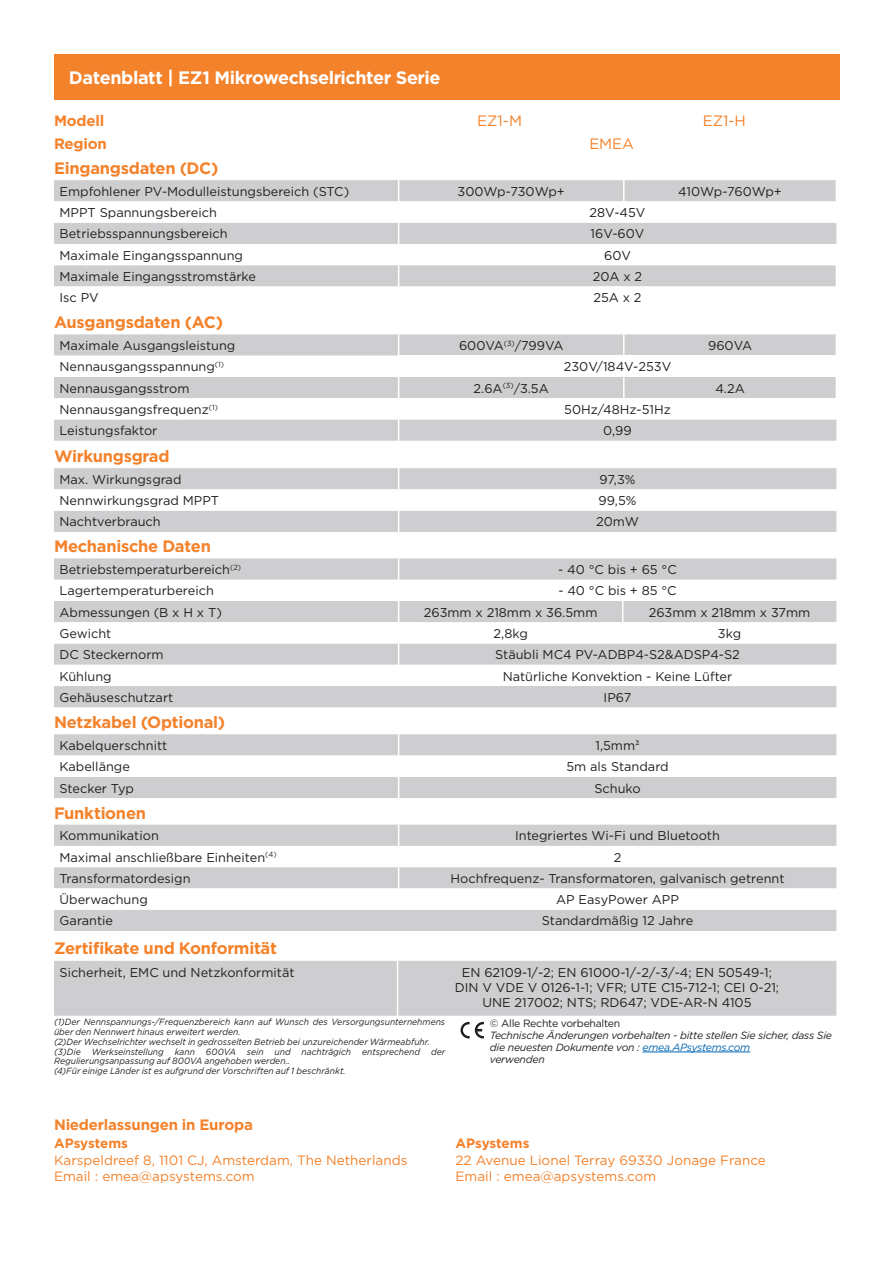
<style>
.page{position:relative;width:893px;height:1263px;background:#fff}
.page>*{position:absolute;margin:0;border:0;box-sizing:border-box;transform-origin:0 0}
.t1{font:700 18px "Gotham";letter-spacing:-.025em;color:#fff}
.t2{font:700 16.5px "Gotham";letter-spacing:-.02em;color:#f4822b}
.t3{font:700 15px "Gotham";letter-spacing:-.015em;color:#f4822b}
.t4{font:15px "Gotham";letter-spacing:-.005em;color:#f4822b}
.t5{font:13.5px "Gotham";color:#f4822b}
.t6{font:700 13.5px "Gotham";letter-spacing:-.005em;color:#f4822b}
.t7{font:12.75px "Gotham";color:#231f20}
.t8{font:italic 10.5px/12px "Gotham";letter-spacing:-.025em;color:#231f20}
.t9{font:10.5px "Gotham";letter-spacing:-.025em;color:#231f20}
.t10{font:italic 9px/9.8px "Gotham";color:#231f20;scale:.95 1}
.s1{font-family:"Minion Pro"}
.s2{color:#0166b3}
</style>
<div class="page">
<div style="left:54px;top:54px;width:785px;height:46px;background:#f4822b"></div>
<div style="left:54px;top:180px;width:782px;height:21px;background:#cecdd0"></div>
<svg style="left:54px;top:223px;width:782px;height:64px;fill:#cecdd0"></svg>
<hr style="left:623px;top:180px;width:2px;height:21px;background:#fff">
<svg style="left:398px;top:180px;width:1px;height:107px"></svg>
<svg style="left:54px;top:334px;width:782px;height:107px;background:#cfced1"></svg>
<svg style="left:54px;top:356px;width:782px;height:63px"></svg>
<hr style="left:398px;top:355px;width:226px;height:1px;background:#fff">
<hr style="left:624px;top:355px;width:213px;height:1px;background:#fff">
<svg style="left:398px;top:334px;width:1px;height:21px"></svg>
<hr style="left:623px;top:334px;width:2px;height:21px;background:#fff">
<hr style="left:623px;top:377px;width:2px;height:21px;background:#fff">
<svg style="left:398px;top:377px;width:1px;height:64px"></svg>
<div style="left:54px;top:558px;width:782px;height:149px;background:#cecdd0"></div>
<svg style="left:54px;top:580px;width:782px;height:106px"></svg>
<svg style="left:398px;top:558px;width:1px;height:128px"></svg>
<svg style="left:622px;top:601px;width:1px;height:21px"></svg>
<svg style="left:54px;top:468px;width:782px;height:64px"></svg>
<div style="left:54px;top:825px;width:782px;height:106px;background:#cecdd0"></div>
<svg style="left:54px;top:846px;width:782px;height:64px"></svg>
<svg style="left:398px;top:825px;width:1px;height:85px"></svg>
<svg style="left:54px;top:734px;width:782px;height:64px"></svg>
<div style="left:54px;top:961px;width:782px;height:55px;background:#cecdd0"></div>
<hr style="left:397px;top:961px;width:1px;height:55px;background:#fff">
<svg style="left:460px;top:1022px;width:24px;height:16px"></svg>
<hr style="left:643px;top:1052px;width:107px;height:1px;background:#0166b3">
<p class="t1" style="left:69px;top:66px;width:373px">Datenblatt | EZ1 Mikrowechselrichter Serie</p>
<p class="t3" style="left:54px;top:111px;width:52px">Modell</p>
<p class="t2" style="left:54px;top:157px;width:166px">Eingangsdaten (DC)</p>
<p class="t7" style="left:60px;top:183px;width:291px">Empfohlener PV-Modulleistungsbereich (STC)</p>
<p class="t7" style="left:458px;top:183px;width:109px">300Wp-730Wp+</p>
<p class="t7" style="left:678px;top:183px;width:105px">410Wp-760Wp+</p>
<p class="t7" style="left:60px;top:204px;width:159px">MPPT Spannungsbereich</p>
<p class="t7" style="left:590px;top:204px;width:57px">28V-45V</p>
<p class="t7" style="left:60px;top:226px;width:170px">Betriebsspannungsbereich</p>
<p class="t7" style="left:590px;top:226px;width:55px">16V-60V</p>
<p class="t7" style="left:60px;top:247px;width:185px">Maximale Eingangsspannung</p>
<p class="t7" style="left:604px;top:247px;width:28px">60V</p>
<p class="t7" style="left:60px;top:268px;width:198px">Maximale Eingangsstromstärke</p>
<p class="t7" style="left:593px;top:268px;width:51px">20A x 2</p>
<p class="t7" style="left:60px;top:289px;width:41px">Isc PV</p>
<p class="t7" style="left:593px;top:289px;width:50px">25A x 2</p>
<p class="t2" style="left:54px;top:312px;width:171px">Ausgangsdaten (AC)</p>
<p class="t7" style="left:60px;top:337px;width:177px">Maximale Ausgangsleistung</p>
<p class="t7" style="left:459px;top:337px;width:106px">600VA<sup>(3)</sup>/799VA</p>
<p class="t7" style="left:708px;top:337px;width:45px">960VA</p>
<p class="t7" style="left:60px;top:359px;width:166px">Nennausgangsspannung<sup>(1)</sup></p>
<p class="t7" style="left:564px;top:359px;width:109px">230V/184V-253V</p>
<p class="t7" style="left:60px;top:380px;width:131px">Nennausgangsstrom</p>
<p class="t7" style="left:474px;top:380px;width:77px">2.6A<sup>(3)</sup>/3.5A</p>
<p class="t7" style="left:715px;top:380px;width:31px">4.2A</p>
<p class="t7" style="left:60px;top:401px;width:160px">Nennausgangsfrequenz<sup>(1)</sup></p>
<p class="t7" style="left:564px;top:401px;width:108px">50Hz/48Hz-51Hz</p>
<p class="t7" style="left:60px;top:422px;width:99px">Leistungsfaktor</p>
<p class="t7" style="left:603px;top:422px;width:30px">0,99</p>
<p class="t4" style="left:477px;top:111px;width:46px">EZ1-M</p>
<p class="t4" style="left:703px;top:111px;width:45px">EZ1-H</p>
<p class="t3" style="left:54px;top:133px;width:54px">Region</p>
<p class="t4" style="left:589px;top:134px;width:46px">EMEA</p>
<p class="t2" style="left:54px;top:445px;width:117px">Wirkungsgrad</p>
<p class="t7" style="left:60px;top:471px;width:123px">Max. Wirkungsgrad</p>
<p class="t7" style="left:600px;top:471px;width:37px">97,3%</p>
<p class="t7" style="left:60px;top:492px;width:161px">Nennwirkungsgrad MPPT</p>
<p class="t7" style="left:599px;top:492px;width:39px">99,5%</p>
<p class="t7" style="left:60px;top:514px;width:103px">Nachtverbrauch</p>
<p class="t7" style="left:596px;top:514px;width:44px">20mW</p>
<p class="t2" style="left:54px;top:536px;width:158px">Mechanische Daten</p>
<p class="t7" style="left:60px;top:561px;width:183px">Betriebstemperaturbereich<sup>(2)</sup></p>
<p class="t7" style="left:558px;top:561px;width:120px">- 40 °C bis + 65 °C</p>
<p class="t7" style="left:60px;top:583px;width:156px">Lagertemperaturbereich</p>
<p class="t7" style="left:558px;top:583px;width:120px">- 40 °C bis + 85 °C</p>
<p class="t7" style="left:60px;top:604px;width:164px">Abmessungen (B x H x T)</p>
<p class="t7" style="left:424px;top:604px;width:175px">263mm x 218mm x 36.5mm</p>
<p class="t7" style="left:649px;top:604px;width:163px">263mm x 218mm x 37mm</p>
<p class="t7" style="left:60px;top:625px;width:53px">Gewicht</p>
<p class="t7" style="left:494px;top:625px;width:36px">2,8kg</p>
<p class="t7" style="left:718px;top:625px;width:25px">3kg</p>
<p class="t7" style="left:60px;top:646px;width:106px">DC Steckernorm</p>
<p class="t7" style="left:495px;top:646px;width:246px">Stäubli MC4 PV-ADBP4-S2&amp;ADSP4-S2</p>
<p class="t7" style="left:60px;top:668px;width:54px">Kühlung</p>
<p class="t7" style="left:503px;top:668px;width:231px">Natürliche Konvektion - Keine Lüfter</p>
<p class="t7" style="left:60px;top:689px;width:115px">Gehäuseschutzart</p>
<p class="t7" style="left:604px;top:689px;width:29px">IP67</p>
<p class="t2" style="left:54px;top:711px;width:173px">Netzkabel (Optional)</p>
<p class="t7" style="left:60px;top:737px;width:109px">Kabelquerschnitt</p>
<p class="t7" style="left:595px;top:737px;width:46px">1,5mm<span class="s1">²</span></p>
<p class="t7" style="left:60px;top:759px;width:72px">Kabellänge</p>
<p class="t7" style="left:566px;top:759px;width:104px">5m als Standard</p>
<p class="t7" style="left:60px;top:780px;width:76px">Stecker Typ</p>
<p class="t7" style="left:594px;top:780px;width:48px">Schuko</p>
<p class="t2" style="left:54px;top:802px;width:94px">Funktionen</p>
<p class="t7" style="left:60px;top:828px;width:101px">Kommunikation</p>
<p class="t7" style="left:515px;top:828px;width:206px">Integriertes Wi-Fi und Bluetooth</p>
<p class="t7" style="left:60px;top:849px;width:219px">Maximal anschließbare Einheiten<sup>(4)</sup></p>
<p class="t7" style="left:614px;top:849px;width:9px">2</p>
<p class="t7" style="left:60px;top:870px;width:133px">Transformatordesign</p>
<p class="t7" style="left:450px;top:870px;width:336px">Hochfrequenz- Transformatoren, galvanisch getrennt</p>
<p class="t7" style="left:60px;top:891px;width:90px">Überwachung</p>
<p class="t7" style="left:556px;top:891px;width:124px">AP EasyPower APP</p>
<p class="t7" style="left:60px;top:913px;width:55px">Garantie</p>
<p class="t7" style="left:542px;top:913px;width:153px">Standardmäßig 12 Jahre</p>
<p class="t2" style="left:54px;top:937px;width:224px">Zertifikate und Konformität</p>
<p class="t7" style="left:60px;top:964px;width:236px">Sicherheit, EMC und Netzkonformität</p>
<p class="t7" style="left:462px;top:964px;width:312px">EN 62109-1/-2; EN 61000-1/-2/-3/-4; EN 50549-1;</p>
<p class="t7" style="left:455px;top:979px;width:326px">DIN V VDE V 0126-1-1; VFR; UTE C15-712-1; CEI 0-21;</p>
<p class="t7" style="left:482px;top:994px;width:270px">UNE 217002; NTS; RD647; VDE-AR-N 4105</p>
<p class="t10" style="left:54px;top:1017px;width:413px">(1)Der Nennspannungs-/Frequenzbereich kann auf Wunsch des Versorgungsunternehmens über den Nennwert hinaus erweitert werden.</p>
<p class="t10" style="left:54px;top:1036px;width:397px">(2)Der Wechselrichter wechselt in gedrosselten Betrieb bei unzureichender Wärmeabfuhr.</p>
<p class="t10" style="left:54px;top:1046px;width:413px">(3)Die Werkseinstellung kann 600VA sein und nachträgich entsprechend der<br>Regulierungsanpassung auf 800VA angehoben werden..</p>
<p class="t10" style="left:54px;top:1066px;width:308px">(4)Für einige Länder ist es aufgrund der Vorschriften auf 1 beschränkt.</p>
<p class="t9" style="left:490px;top:1016px;width:132px">© Alle Rechte vorbehalten</p>
<p class="t8" style="left:490px;top:1028px;width:344px">Technische Änderungen vorbehalten - bitte stellen Sie sicher, dass Sie die neuesten Dokumente von : <span class="s2">emea.APsystems.com</span></p>
<p class="t8" style="left:490px;top:1052px;width:56px">verwenden</p>
<p class="t3" style="left:54px;top:1115px;width:200px">Niederlassungen in Europa</p>
<p class="t6" style="left:54px;top:1134px;width:76px">APsystems</p>
<p class="t5" style="left:54px;top:1151px;width:355px">Karspeldreef 8, 1101 CJ, Amsterdam, The Netherlands</p>
<p class="t5" style="left:54px;top:1167px;width:202px">Email : emea@apsystems.com</p>
<p class="t6" style="left:455px;top:1134px;width:76px">APsystems</p>
<p class="t5" style="left:455px;top:1151px;width:312px">22 Avenue Lionel Terray 69330 Jonage France</p>
<p class="t5" style="left:455px;top:1167px;width:202px">Email : emea@apsystems.com</p>
</div>
